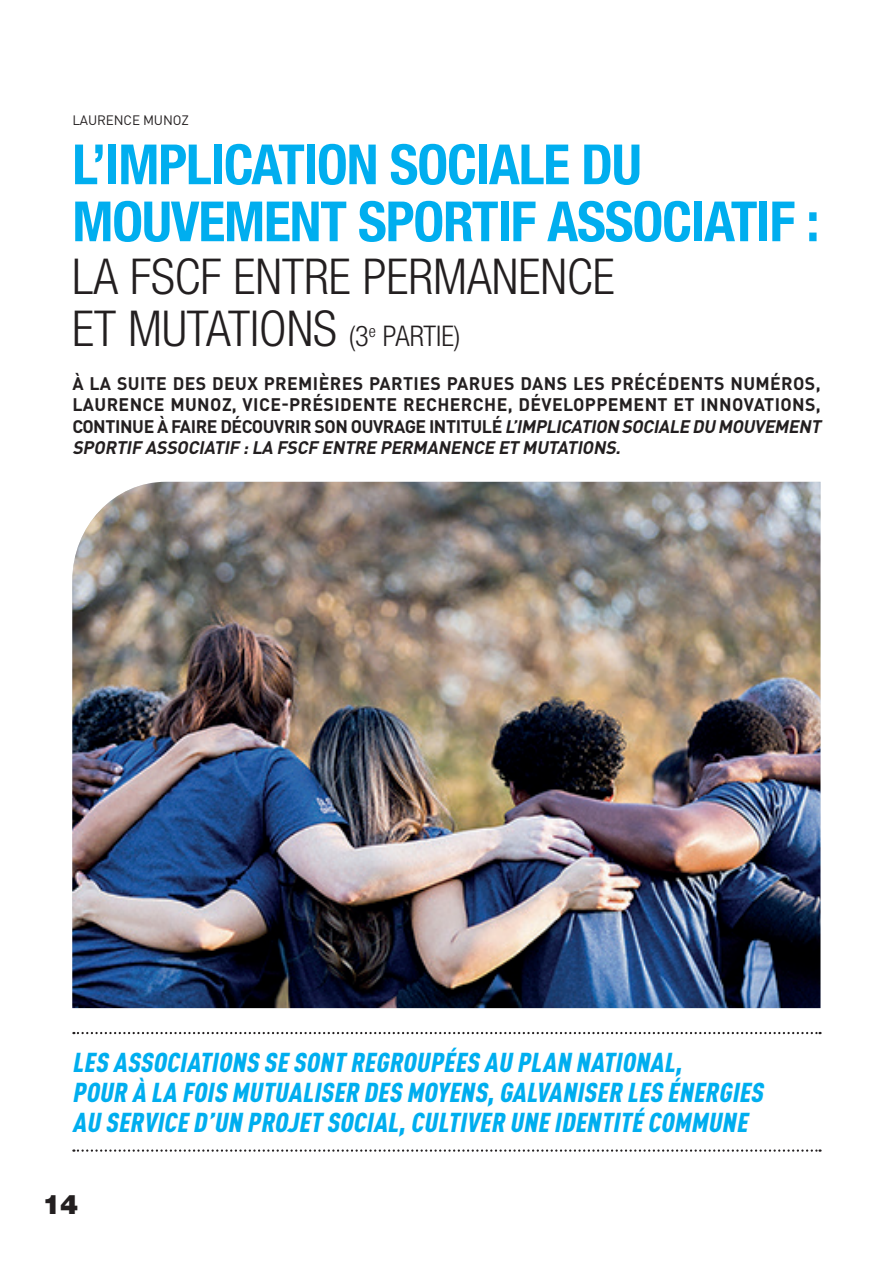
<style>
.page{position:relative;width:893px;height:1263px;background:#fff}
.page>*{position:absolute;margin:0;border:0;box-sizing:border-box;transform-origin:0 0}
.t1{font:700 condensed 55.5px/57px "Helvetica Neue LT Std";letter-spacing:-.02em;color:#00aeef}
.t2{font:300 condensed 49.5px/52.5px "Helvetica Neue LT Std";color:#231f20}
.t3{font:italic 900 27px/30px "DIN Cond";color:#00aeef}
.t4{font:900 27px "Helvetica Neue LT Std";color:#231f20}
.t5{font:700 18px/21.6px "DIN Pro";letter-spacing:.02em;color:#231f20}
.t6{font:13.5px "DIN Pro";letter-spacing:-.01em;color:#231f20}
.s1{font-size:28.5px}
.s2{font-style:italic}
</style>
<div class="page">
<svg style="left:73px;top:1032px;width:748px;height:2px"></svg>
<svg style="left:73px;top:1149px;width:748px;height:3px"></svg>
<img style="left:72px;top:482px;width:748px;height:526px">
<p class="t6" style="left:72px;top:111px;width:118px">LAURENCE MUNOZ</p>
<h1 class="t1" style="left:72px;top:135px;width:749px">L’IMPLICATION SOCIALE DU<br>MOUVEMENT SPORTIF ASSOCIATIF :</h1>
<h2 class="t2" style="left:72px;top:250px;width:544px">LA FSCF ENTRE PERMANENCE<br>ET MUTATIONS <span class="s1">(3</span><sup>e</sup> <span class="s1">PARTIE)</span></h2>
<p class="t5" style="left:72px;top:372px;width:754px">À LA SUITE DES DEUX PREMIÈRES PARTIES PARUES DANS LES PRÉCÉDENTS NUMÉROS, LAURENCE MUNOZ, VICE-PRÉSIDENTE RECHERCHE, DÉVELOPPEMENT ET INNOVATIONS, CONTINUE À FAIRE DÉCOUVRIR SON OUVRAGE INTITULÉ <span class="s2">L’IMPLICATION SOCIALE DU MOUVEMENT SPORTIF ASSOCIATIF :LA FSCF ENTRE PERMANENCE ET MUTATIONS.</span></p>
<h3 class="t3" style="left:72px;top:1047px;width:698px">LES ASSOCIATIONS SE SONT REGROUPÉES AU PLAN NATIONAL,<br>POUR À LA FOIS MUTUALISER DES MOYENS,GALVANISER LES ÉNERGIES<br>AU SERVICE D’UN PROJET SOCIAL,CULTIVER UNE IDENTITÉ COMMUNE</h3>
<h3 class="t4" style="left:43px;top:1188px;width:37px">14</h3>
</div>
